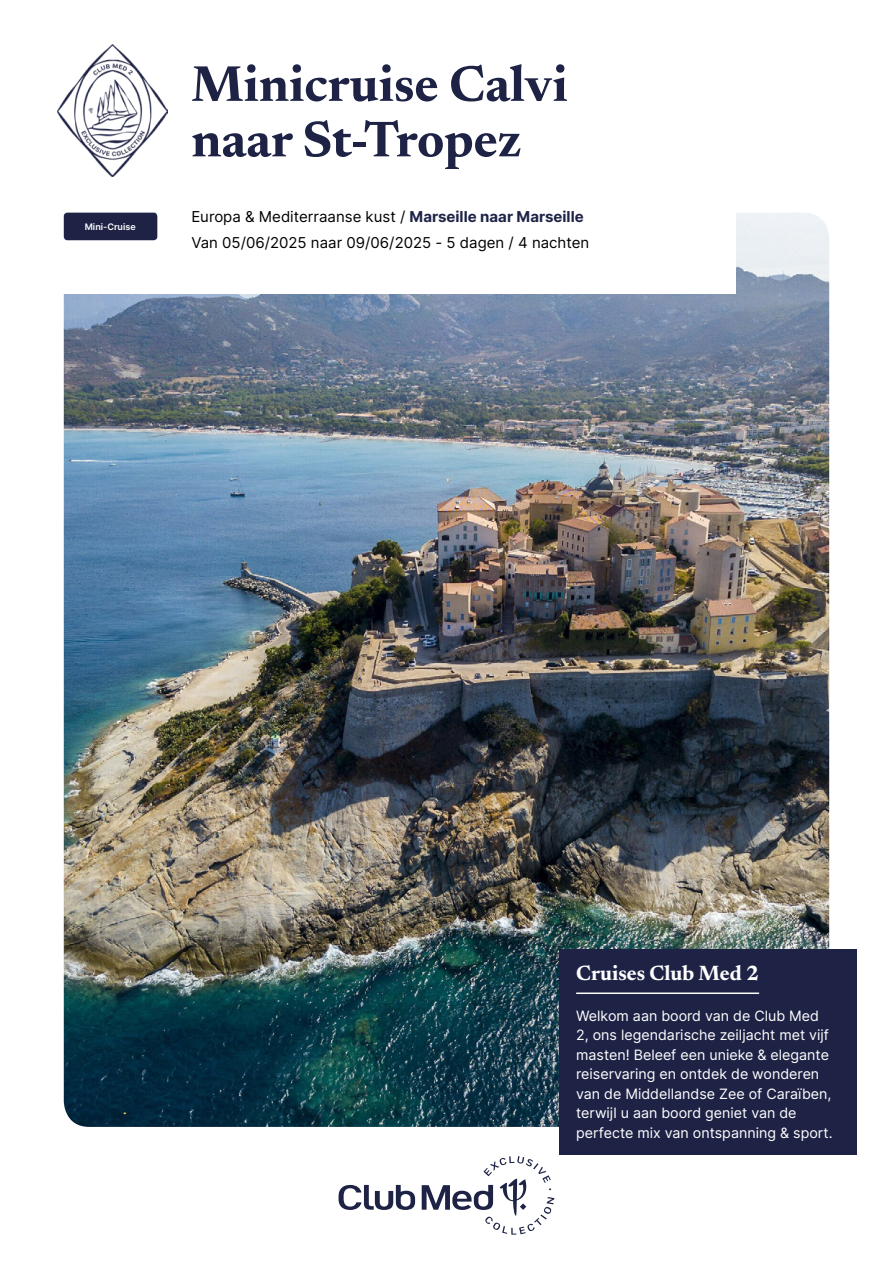
<style>
.page{position:relative;width:893px;height:1263px;background:#fff}
.page>*{position:absolute;margin:0;border:0;box-sizing:border-box;transform-origin:0 0}
.t1{font:700 51px/55.5px "Newsreader 24 pt";color:#1e2346}
.t2{font:700 21px "Newsreader 24 pt";color:#fff}
.t3{font:15px/25.2px "Inter";color:#000}
.t4{font:14.25px/19.5px "Inter";color:#fff}
.t5{font:600 9px "Inter";color:#fff}
.s1{font-weight:700;color:#1e2346}
</style>
<div class="page">
<img style="left:64px;top:213px;width:765px;height:914px">
<div style="left:559px;top:948px;width:298px;height:206px;background:#1e2346"></div>
<hr style="left:576px;top:992px;width:183px;height:2px;background:#fff">
<div style="left:0;top:212px;width:736px;height:81px;background:#fff"></div>
<img style="left:57px;top:45px;width:111px;height:131px">
<div style="left:64px;top:213px;width:93px;height:27px;background:#1e2346;border-radius:4px"></div>
<svg style="left:339px;top:1156px;width:215px;height:78px"></svg>
<p class="t5" style="left:85px;top:220px;width:52px">Mini-Cruise</p>
<h1 class="t1" style="left:191px;top:53px;width:378px">Minicruise Calvi naar St-Tropez</h1>
<p class="t3" style="left:191px;top:204px;width:399px">Europa &amp; Mediterraanse kust / <span class="s1">Marseille naar Marseille<br></span>Van 05/06/2025 naar 09/06/2025 - 5 dagen / 4 nachten</p>
<h2 class="t2" style="left:576px;top:958px;width:184px">Cruises Club Med 2</h2>
<p class="t4" style="left:576px;top:1005px;width:258px">Welkom aan boord van de Club Med 2, ons legendarische zeiljacht met vijf masten! Beleef een unieke &amp; elegante reiservaring en ontdek de wonderen van de Middellandse Zee of Caraïben, terwijl u aan boord geniet van de perfecte mix van ontspanning &amp; sport.</p>
</div>
